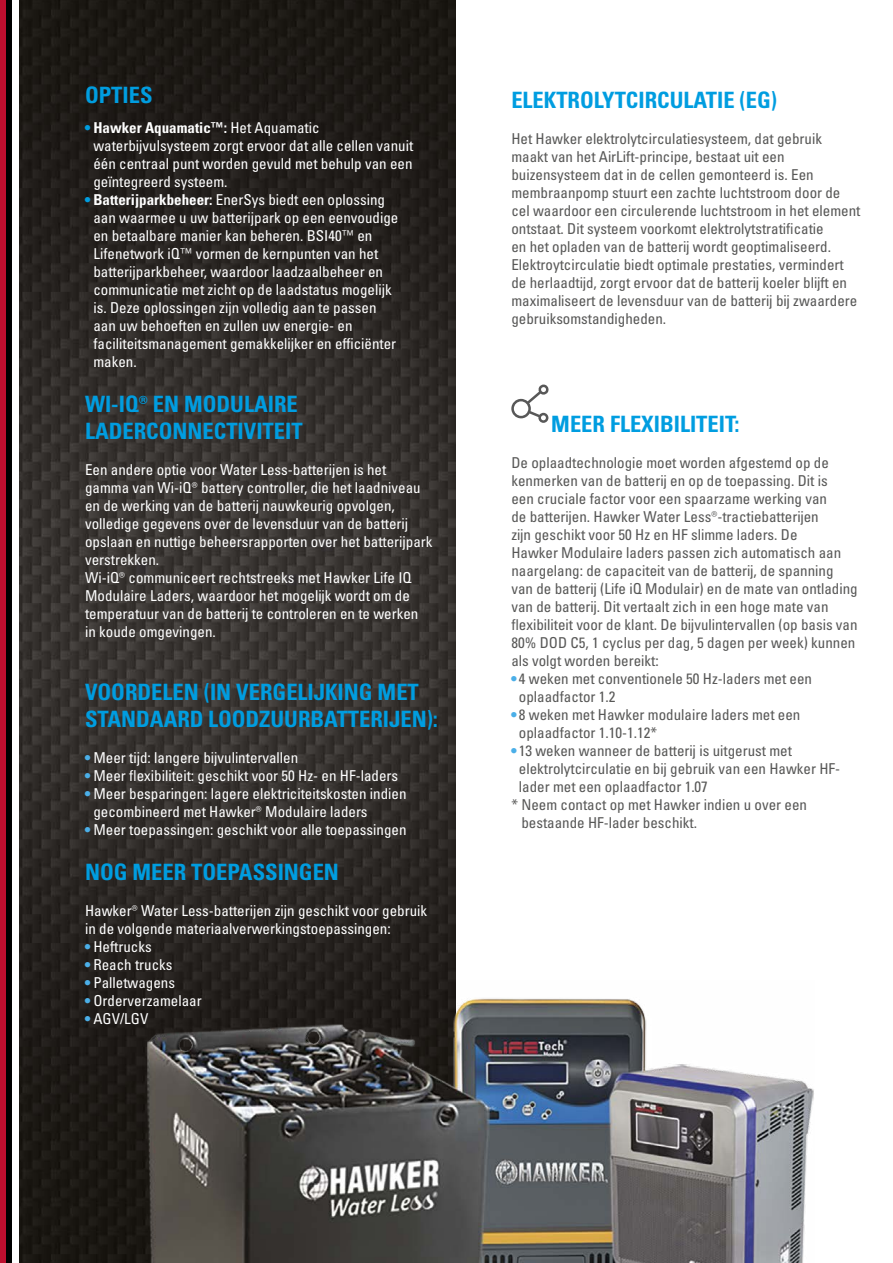
<style>
.page{position:relative;width:893px;height:1263px;background:#fff}
.page>*{position:absolute;margin:0;border:0;box-sizing:border-box;transform-origin:0 0}
.t1{font:22.5px/27px "Univers LTCYR 67 Bold Cond";color:#009de0}
.t2{font:condensed 15px/18px "Univers LTCYR 57";color:#585857}
.t3{font:condensed 15px/18px "Univers LTCYR 57";color:#fff}
.t4{font:15px "Univers LTCYR 67 Bold Cond";color:#fff}
.s1{font-family:"Univers LTCYR 57";font-stretch:condensed;color:#009de0}
.s2{font-family:"Univers LTCYR 57";font-stretch:condensed}
.s3{color:#009de0}
.s4{font-family:"Univers LTCYR 67 Bold Cond";font-stretch:normal}
.s5{color:#4bafe8}
</style>
<div class="page">
<img style="left:19px;top:0;width:436px;height:1263px">
<div style="left:0;top:0;width:6px;height:1263px;background:#bd0e2e"></div>
<div style="left:6px;top:0;width:7px;height:1263px;background:#000"></div>
<svg style="left:511px;top:385px;width:38px;height:38px"></svg>
<img style="left:98px;top:981px;width:716px;height:282px">
<h1 class="t1" style="left:85px;top:81px;width:69px">OPTIES</h1>
<p class="t4" style="left:85px;top:119px;width:236px"><span class="s1">•</span> Hawker Aquamatic™: <span class="s2">Het Aquamatic</span></p>
<p class="t3" style="left:93px;top:136px;width:321px;text-align:justify">waterbijvulsysteem zorgt ervoor dat alle cellen vanuit één centraal punt worden gevuld met behulp van een geïntegreerd systeem.</p>
<p class="t3" style="left:93px;top:190px;width:306px;text-indent:-8px"><span class="s3">•</span> <span class="s4">Batterijparkbeheer:</span> EnerSys biedt een oplossing aan waarmee u uw batterijpark op een eenvoudige en betaalbare manier kan beheren. BSI40™ en Lifenetwork iQ™ vormen de kernpunten van het batterijparkbeheer, waardoor laadzaalbeheer en communicatie met zicht op de laadstatus mogelijk is. Deze oplossingen zijn volledig aan te passen aan uw behoeften en zullen uw energie- en faciliteitsmanagement gemakkelijker en efficiënter maken.</p>
<h1 class="t1" style="left:85px;top:390px;width:219px">WI-IQ® EN MODULAIRE<br>LADERCONNECTIVITEIT</h1>
<p class="t3" style="left:85px;top:460px;width:349px">Een andere optie voor Water Less-batterijen is het gamma van Wi-iQ® battery controller, die het laadniveau en de werking van de batterij nauwkeurig opvolgen, volledige gegevens over de levensduur van de batterij opslaan en nuttige beheersrapporten over het batterijpark verstrekken.<br>Wi-iQ® communiceert rechtstreeks met Hawker Life IQ Modulaire Laders, waardoor het mogelijk wordt om de temperatuur van de batterij te controleren en te werken in koude omgevingen.</p>
<h1 class="t1" style="left:85px;top:678px;width:354px">VOORDELEN (IN VERGELIJKING MET<br>STANDAARD LOODZUURBATTERIJEN):</h1>
<p class="t3" style="left:85px;top:748px;width:215px"><span class="s5">•</span> Meer tijd: langere bijvulintervallen</p>
<p class="t3" style="left:85px;top:766px;width:315px"><span class="s5">•</span> Meer flexibiliteit: geschikt voor 50 Hz- en HF-laders</p>
<p class="t3" style="left:93px;top:784px;width:315px;text-indent:-8px"><span class="s5">•</span> Meer besparingen: lagere elektriciteitskosten indien gecombineerd met Hawker® Modulaire laders</p>
<p class="t3" style="left:85px;top:820px;width:323px"><span class="s5">•</span> Meer toepassingen: geschikt voor alle toepassingen</p>
<h1 class="t1" style="left:85px;top:858px;width:255px">NOG MEER TOEPASSINGEN</h1>
<p class="t3" style="left:85px;top:901px;width:344px">Hawker® Water Less-batterijen zijn geschikt voor gebruik in de volgende materiaalverwerkingstoepassingen:</p>
<p class="t3" style="left:85px;top:937px;width:68px"><span class="s5">•</span> Heftrucks</p>
<p class="t3" style="left:85px;top:955px;width:89px"><span class="s5">•</span> Reach trucks</p>
<p class="t3" style="left:85px;top:973px;width:91px"><span class="s5">•</span> Palletwagens</p>
<p class="t3" style="left:85px;top:991px;width:118px"><span class="s5">•</span> Orderverzamelaar</p>
<p class="t3" style="left:85px;top:1009px;width:65px"><span class="s5">•</span> AGV/LGV</p>
<h1 class="t1" style="left:511px;top:86px;width:267px">ELEKTROLYTCIRCULATIE (EG)</h1>
<p class="t2" style="left:511px;top:130px;width:351px">Het Hawker elektrolytcirculatiesysteem, dat gebruik maakt van het AirLift-principe, bestaat uit een buizensysteem dat in de cellen gemonteerd is. Een membraanpomp stuurt een zachte luchtstroom door de cel waardoor een circulerende luchtstroom in het element ontstaat. Dit systeem voorkomt elektrolytstratificatie<br>en het opladen van de batterij wordt geoptimaliseerd.<br>Elektroytcirculatie biedt optimale prestaties, vermindert de herlaadtijd, zorgt ervoor dat de batterij koeler blijft en maximaliseert de levensduur van de batterij bij zwaardere gebruiksomstandigheden.</p>
<h1 class="t1" style="left:551px;top:410px;width:190px">MEER FLEXIBILITEIT:</h1>
<p class="t2" style="left:511px;top:454px;width:348px">De oplaadtechnologie moet worden afgestemd op de kenmerken van de batterij en op de toepassing. Dit is<br>een cruciale factor voor een spaarzame werking van<br>de batterijen. Hawker Water Less®-tractiebatterijen<br>zijn geschikt voor 50 Hz en HF slimme laders. De<br>Hawker Modulaire laders passen zich automatisch aan naargelang: de capaciteit van de batterij, de spanning van de batterij (Life iQ Modulair) en de mate van ontlading van de batterij. Dit vertaalt zich in een hoge mate van flexibiliteit voor de klant. De bijvulintervallen (op basis van 80% DOD C5, 1 cyclus per dag, 5 dagen per week) kunnen als volgt worden bereikt:</p>
<p class="t2" style="left:519px;top:670px;width:295px;text-indent:-8px"><span class="s5">•</span> 4 weken met conventionele 50 Hz-laders met een oplaadfactor 1.2</p>
<p class="t2" style="left:519px;top:706px;width:283px;text-indent:-8px"><span class="s5">•</span> 8 weken met Hawker modulaire laders met een oplaadfactor 1.10-1.12*</p>
<p class="t2" style="left:511px;top:742px;width:282px"><span class="s5">•</span> 13 weken wanneer de batterij is uitgerust met</p>
<p class="t2" style="left:519px;top:760px;width:323px">elektrolytcirculatie en bij gebruik van een Hawker HF-</p>
<p class="t2" style="left:519px;top:778px;width:191px">lader met een oplaadfactor 1.07</p>
<p class="t2" style="left:511px;top:796px;width:297px">* Neem contact op met Hawker indien u over een</p>
<p class="t2" style="left:521px;top:814px;width:177px">bestaande HF-lader beschikt.</p>
</div>
